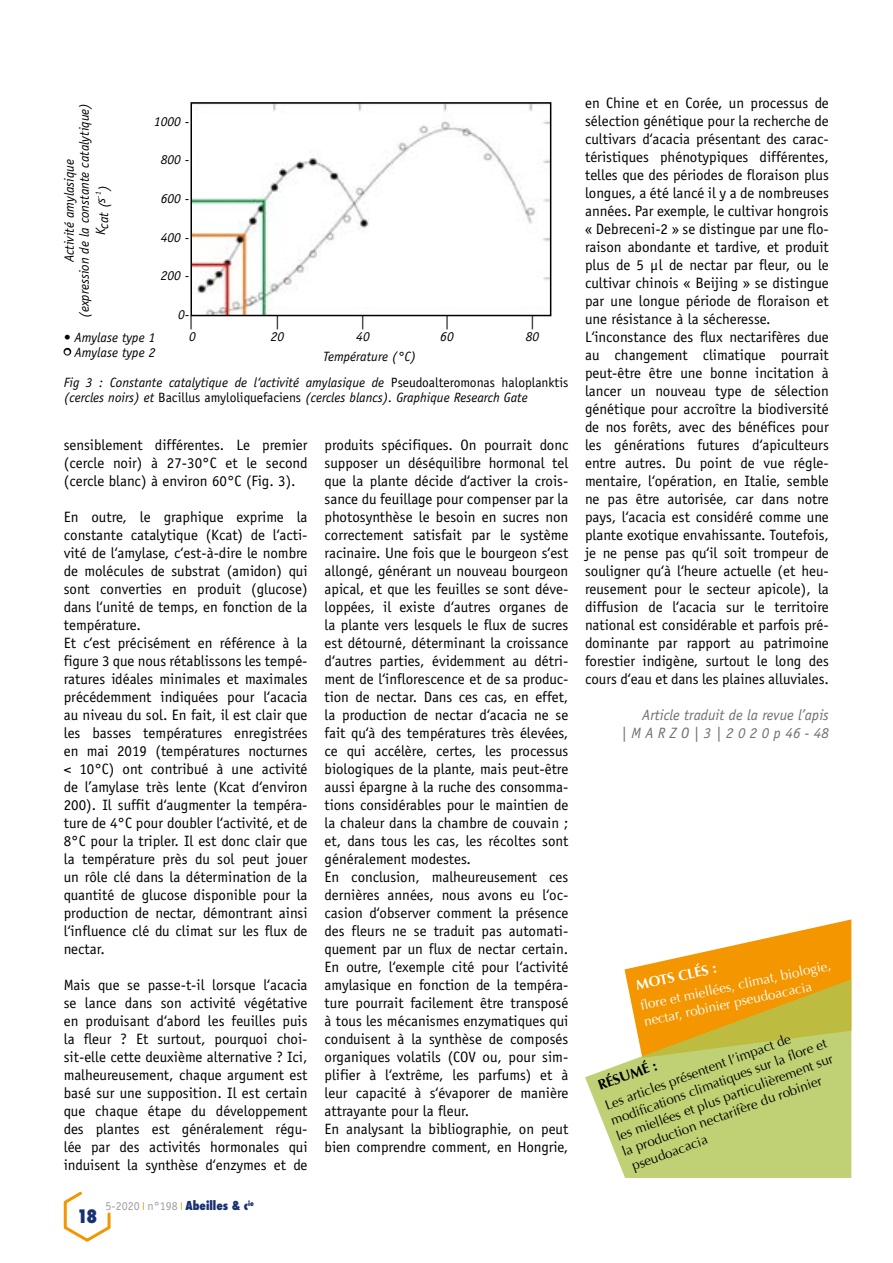
<style>
.page{position:relative;width:893px;height:1263px;background:#fff}
.page>*{position:absolute;margin:0;border:0;box-sizing:border-box;transform-origin:0 0}
.t1{font:800 condensed 18px "Futura";color:#163072}
.t2{font:15px/18px "Officina Sans";color:#000}
.t3{font:italic 15px/18px "Officina Sans";color:#706f6f;text-align:right}
.t4{font:700 14.25px "Optima";color:#fff}
.t5{font:700 14.25px "Optima";color:#000}
.t6{font:italic 13.5px/15px "Officina Sans";color:#000}
.t7{font:13.5px "Optima";color:#000}
.t8{font:13.5px/16.5px "Optima";color:#fff}
.t9{font:13.5px "Officina Sans";color:#000}
.t10{font:12px "Officina Sans";color:#9d9d9c}
.s1{color:#fff}
.s2{font-style:normal}
.s3{font-family:"Futura";font-weight:800;font-stretch:condensed;color:#163072}
</style>
<div class="page">
<svg style="left:63px;top:1191px;width:48px;height:51px"></svg>
<svg style="left:624px;top:919px;width:227px;height:60px"></svg>
<svg style="left:585px;top:979px;width:266px;height:199px;background:#cfca6c"></svg>
<img style="left:193px;top:105px;width:355px;height:208px">
<div style="left:190px;top:102px;width:361px;height:214px;border:2px solid #000"></div>
<div style="left:64px;top:348px;width:7px;height:8px;border:3px solid #000;border-radius:50%"></div>
<p class="t6" style="left:62px;top:318px;width:217px;text-align:center;rotate:-90deg">Activité amylasique<br>(expression de la constante catalytique)</p>
<p class="t6" style="left:154px;top:114px;width:36px">1000 -</p>
<p class="t6" style="left:161px;top:152px;width:30px">800 -</p>
<p class="t6" style="left:161px;top:191px;width:30px">600 -</p>
<p class="t6" style="left:161px;top:229px;width:30px">400 -</p>
<p class="t6" style="left:161px;top:268px;width:30px">200 -</p>
<p class="t6" style="left:178px;top:307px;width:12px">0-</p>
<p class="t6" style="left:96px;top:235px;width:52px;rotate:-90deg">Kcat (s<sup>-1</sup>)</p>
<p class="t9" style="left:189px;top:314px;width:6px">|</p>
<p class="t9" style="left:275px;top:314px;width:6px">|</p>
<p class="t9" style="left:361px;top:314px;width:6px">|</p>
<p class="t9" style="left:445px;top:314px;width:6px">|</p>
<p class="t9" style="left:530px;top:314px;width:6px">|</p>
<p class="t6" style="left:189px;top:329px;width:8px">0</p>
<p class="t6" style="left:271px;top:329px;width:15px">20</p>
<p class="t6" style="left:356px;top:329px;width:15px">40</p>
<p class="t6" style="left:440px;top:329px;width:15px">60</p>
<p class="t6" style="left:526px;top:329px;width:15px">80</p>
<p class="t6" style="left:64px;top:330px;width:93px">• Amylase type 1</p>
<p class="t6" style="left:64px;top:345px;width:93px"><span class="s1">•</span> Amylase type 2</p>
<p class="t6" style="left:323px;top:349px;width:95px">Température (°C)</p>
<p class="t6" style="left:64px;top:375px;width:506px">Fig 3 : Constante catalytique de l‘activité amylasique de <span class="s2">Pseudoalteromonas haloplanktis </span>(cercles noirs) et <span class="s2">Bacillus amyloliquefaciens</span> (cercles blancs). Graphique Research Gate</p>
<p class="t2" style="left:64px;top:436px;width:245px;text-align:justify">sensiblement différentes. Le premier (cercle noir) à 27-30°C et le second (cercle blanc) à environ 60°C (Fig. 3).</p>
<p class="t2" style="left:64px;top:508px;width:245px">En outre, le graphique exprime la constante catalytique (Kcat) de l‘acti&shy;vité de l‘amylase, c‘est-à-dire le nombre de molécules de substrat (amidon) qui sont converties en produit (glucose) dans l‘unité de temps, en fonction de la température.<br>Et c‘est précisément en référence à la figure 3 que nous rétablissons les tempé&shy;ratures idéales minimales et maximales précédemment indiquées pour l‘acacia au niveau du sol. En fait, il est clair que les basses températures enregistrées en mai 2019 (températures nocturnes &lt; 10°C) ont contribué à une activité de l’amylase très lente (Kcat d‘environ 200). Il suffit d‘augmenter la tempéra&shy;ture de 4°C pour doubler l‘activité, et de 8°C pour la tripler. Il est donc clair que la température près du sol peut jouer un rôle clé dans la détermination de la quantité de glucose disponible pour la production de nectar, démontrant ainsi l‘influence clé du climat sur les flux de nectar.</p>
<p class="t2" style="left:64px;top:976px;width:245px;text-align:justify">Mais que se passe-t-il lorsque l‘acacia se lance dans son activité végétative en produisant d‘abord les feuilles puis la fleur ? Et surtout, pourquoi choi&shy;sit-elle cette deuxième alternative ? Ici, malheureusement, chaque argument est basé sur une supposition. Il est certain que chaque étape du développement des plantes est généralement régu&shy;lée par des activités hormonales qui induisent la synthèse d‘enzymes et de</p>
<p class="t1" style="left:77px;top:1204px;width:22px">18</p>
<p class="t10" style="left:105px;top:1199px;width:150px">5-2020 <sup>|</sup> n°198 <sup>|</sup> <span class="s3">Abeilles &amp; c</span><sup>ie</sup></p>
<p class="t2" style="left:325px;top:436px;width:245px">produits spécifiques. On pourrait donc supposer un déséquilibre hormonal tel que la plante décide d‘activer la crois&shy;sance du feuillage pour compenser par la photosynthèse le besoin en sucres non correctement satisfait par le système racinaire. Une fois que le bourgeon s‘est allongé, générant un nouveau bourgeon apical, et que les feuilles se sont déve&shy;loppées, il existe d‘autres organes de la plante vers lesquels le flux de sucres est détourné, déterminant la croissance d‘autres parties, évidemment au détri&shy;ment de l‘inflorescence et de sa produc&shy;tion de nectar. Dans ces cas, en effet, la production de nectar d‘acacia ne se fait qu‘à des températures très élevées, ce qui accélère, certes, les processus biologiques de la plante, mais peut-être aussi épargne à la ruche des consomma&shy;tions considérables pour le maintien de la chaleur dans la chambre de couvain ; et, dans tous les cas, les récoltes sont généralement modestes.<br>En conclusion, malheureusement ces dernières années, nous avons eu l‘oc&shy;casion d‘observer comment la présence des fleurs ne se traduit pas automati&shy;quement par un flux de nectar certain.<br>En outre, l‘exemple cité pour l‘activité amylasique en fonction de la tempéra&shy;ture pourrait facilement être transposé à tous les mécanismes enzymatiques qui conduisent à la synthèse de composés organiques volatils (COV ou, pour sim&shy;plifier à l‘extrême, les parfums) et à leur capacité à s‘évaporer de manière attrayante pour la fleur.<br>En analysant la bibliographie, on peut bien comprendre comment, en Hongrie,</p>
<p class="t2" style="left:585px;top:94px;width:245px">en Chine et en Corée, un processus de sélection génétique pour la recherche de cultivars d‘acacia présentant des carac&shy;téristiques phénotypiques différentes, telles que des périodes de floraison plus longues, a été lancé il y a de nombreuses années. Par exemple, le cultivar hongrois « Debreceni-2 » se distingue par une flo&shy;raison abondante et tardive, et produit plus de 5 μl de nectar par fleur, ou le cultivar chinois « Beijing » se distingue par une longue période de floraison et une résistance à la sécheresse.<br>L‘inconstance des flux nectarifères due au changement climatique pourrait peut-être être une bonne incitation à lancer un nouveau type de sélection génétique pour accroître la biodiversité de nos forêts, avec des bénéfices pour les générations futures d‘apiculteurs entre autres. Du point de vue régle&shy;mentaire, l‘opération, en Italie, semble ne pas être autorisée, car dans notre pays, l‘acacia est considéré comme une plante exotique envahissante. Toutefois, je ne pense pas qu‘il soit trompeur de souligner qu‘à l‘heure actuelle (et heu&shy;reusement pour le secteur apicole), la diffusion de l‘acacia sur le territoire national est considérable et parfois pré&shy;dominante par rapport au patrimoine forestier indigène, surtout le long des cours d‘eau et dans les plaines alluviales.</p>
<p class="t3" style="left:621px;top:706px;width:209px">Article traduit de la revue l’apis<br>| M A R Z O | 3 | 2 0 2 0 p 46 - 48</p>
<p class="t8" style="left:639px;top:997px;width:196px;rotate:-12deg">fl ore et miellées, climat, biologie, nectar, robinier pseudoacacia</p>
<p class="t4" style="left:634px;top:977px;width:83px;rotate:-12deg">MOTS CLÉS :</p>
<p class="t7" style="left:603px;top:1098px;width:198px;rotate:-20deg">Les articles présentent l’impact de</p>
<p class="t7" style="left:608px;top:1114px;width:230px;rotate:-20deg">modifi cations climatiques sur la fl ore et</p>
<p class="t7" style="left:614px;top:1129px;width:231px;rotate:-20deg">les miellées et plus particulièrement sur</p>
<p class="t5" style="left:596px;top:1078px;width:63px;rotate:-20deg">RÉSUMÉ :</p>
<p class="t7" style="left:620px;top:1145px;width:213px;rotate:-20deg">la production nectarifère du robinier</p>
<p class="t7" style="left:630px;top:1159px;width:81px;rotate:-20deg">pseudoacacia</p>
</div>
